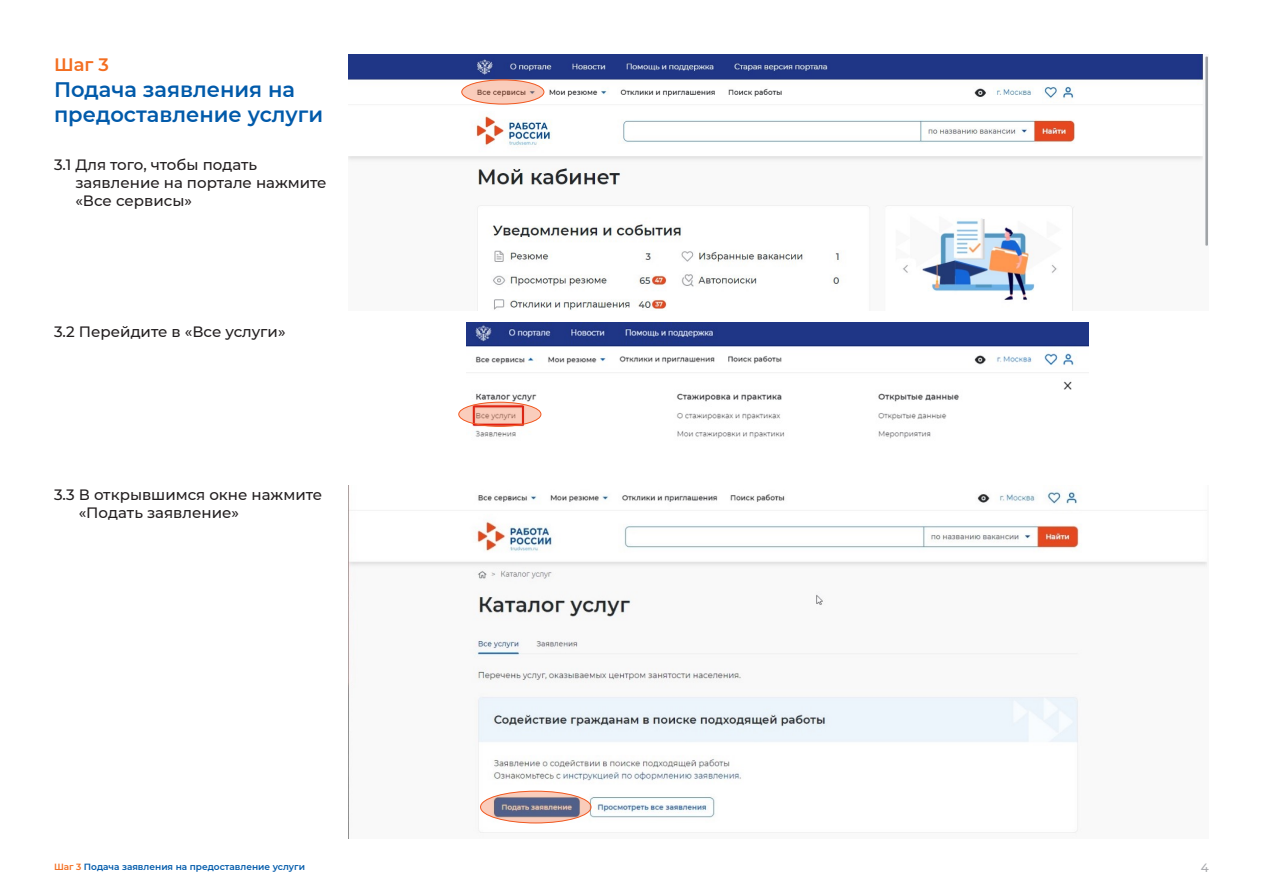
<style>
.page{position:relative;width:1263px;height:893px;background:#fff}
.page>*{position:absolute;margin:0;border:0;box-sizing:border-box;transform-origin:0 0}
.t1{font:600 21px/25.2px "Montserrat";color:#015aaa}
.t2{font:600 18px "Montserrat";color:#f36e21}
.t3{font:500 15px/18px "Montserrat";color:#231f20}
.t4{font:500 12px "Montserrat";color:#a8a9ad}
.t5{font:600 9px "Montserrat";color:#015aaa}
.s1{color:#f36e21}
</style>
<div class="page">
<img style="left:348px;top:54px;width:860px;height:256px">
<svg style="left:462px;top:80px;width:82px;height:24px"></svg>
<div style="left:461px;top:80px;width:83px;height:24px;border:1px solid #f15921;border-radius:50%"></div>
<img style="left:466px;top:323px;width:622px;height:116px">
<svg style="left:459px;top:402px;width:82px;height:25px"></svg>
<div style="left:458px;top:402px;width:83px;height:25px;border:1px solid #f15921;border-radius:50%"></div>
<img style="left:349px;top:491px;width:858px;height:342px">
<svg style="left:481px;top:791px;width:110px;height:32px;background:#988a97"></svg>
<div style="left:480px;top:791px;width:111px;height:32px;border:1px solid #f15921;border-radius:50%"></div>
<p class="t2" style="left:54px;top:52px;width:56px">Шаг 3</p>
<p class="t1" style="left:54px;top:76px;width:271px">Подача заявления на предоставление услуги</p>
<p class="t3" style="left:75px;top:155px;width:253px;text-indent:-21px">3.1 Для того, чтобы подать заявление на портале нажмите «Все сервисы»</p>
<p class="t3" style="left:54px;top:322px;width:233px">3.2 Перейдите в «Все услуги»</p>
<p class="t3" style="left:79px;top:485px;width:245px;text-indent:-25px">3.3 В открывшимся окне нажмите «Подать заявление»</p>
<p class="t5" style="left:54px;top:861px;width:253px"><span class="s1">Шаг 3</span> Подача заявления на предоставление услуги</p>
<p class="t4" style="left:1201px;top:859px;width:10px">4</p>
</div>
